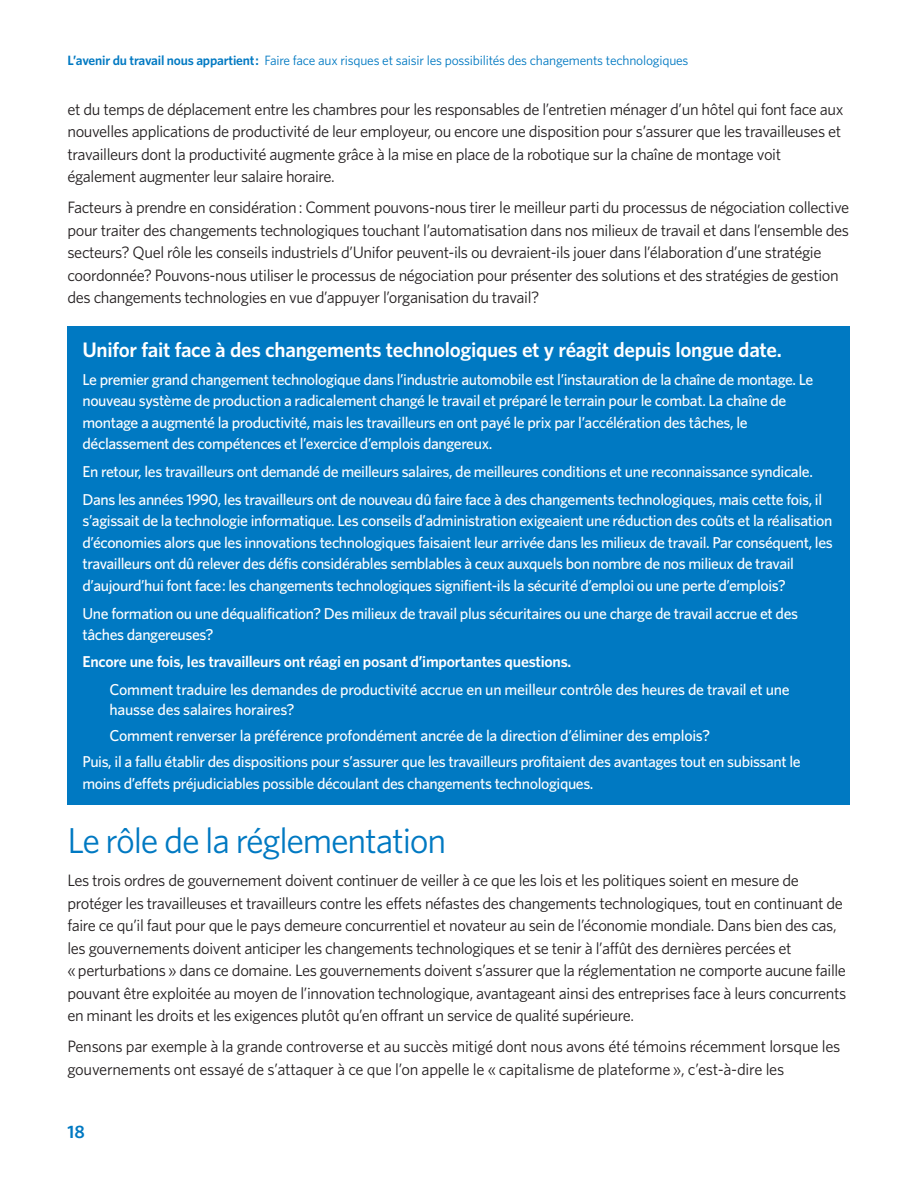
<style>
.page{position:relative;width:918px;height:1188px;background:#fff}
.page>*{position:absolute;margin:0;border:0;box-sizing:border-box;transform-origin:0 0}
.t1{font:36px "Whitney";letter-spacing:-.035em;color:#0079c2}
.t2{font:600 21px "Whitney";letter-spacing:-.015em;color:#fff}
.t3{font:600 18px "Whitney";color:#0079c2}
.t4{font:16.5px/22.5px "Whitney";letter-spacing:-.025em;color:#231f20}
.t5{font:500 15.75px/21.5px "Whitney";letter-spacing:-.025em;color:#fff}
.t6{font:600 15.75px "Whitney";letter-spacing:-.015em;color:#fff}
.t7{font:13.5px "Whitney";letter-spacing:-.015em;color:#0079c2}
.s1{font-weight:600}
</style>
<div class="page">
<div style="left:68px;top:326px;width:782px;height:479px;background:#0079c2"></div>
<p class="t7" style="left:68px;top:55px;width:623px"><span class="s1">L’avenir du travail nous appartient :</span> Faire face aux risques et saisir les possibilités des changements technologiques</p>
<p class="t4" style="left:68px;top:99px;width:778px">et du temps de déplacement entre les chambres pour les responsables de l’entretien ménager d’un hôtel qui font face aux nouvelles applications de productivité de leur employeur, ou encore une disposition pour s’assurer que les travailleuses et travailleurs dont la productivité augmente grâce à la mise en place de la robotique sur la chaîne de montage voit également augmenter leur salaire horaire.</p>
<p class="t4" style="left:68px;top:198px;width:783px">Facteurs à prendre en considération : Comment pouvons-nous tirer le meilleur parti du processus de négociation collective pour traiter des changements technologiques touchant l’automatisation dans nos milieux de travail et dans l’ensemble des secteurs? Quel rôle les conseils industriels d’Unifor peuvent-ils ou devraient-ils jouer dans l’élaboration d’une stratégie coordonnée? Pouvons-nous utiliser le processus de négociation pour présenter des solutions et des stratégies de gestion des changements technologies en vue d’appuyer l’organisation du travail?</p>
<p class="t2" style="left:83px;top:342px;width:701px">Unifor fait face à des changements technologiques et y réagit depuis longue date.</p>
<p class="t5" style="left:83px;top:370px;width:732px">Le premier grand changement technologique dans l’industrie automobile est l’instauration de la chaîne de montage. Le nouveau système de production a radicalement changé le travail et préparé le terrain pour le combat. La chaîne de montage a augmenté la productivité, mais les travailleurs en ont payé le prix par l’accélération des tâches, le déclassement des compétences et l’exercice d’emplois dangereux.</p>
<p class="t5" style="left:83px;top:459px;width:741px;line-height:27.9px">En retour, les travailleurs ont demandé de meilleurs salaires, de meilleures conditions et une reconnaissance syndicale.<br>Dans les années 1990, les travailleurs ont de nouveau dû faire face à des changements technologiques, mais cette fois, il</p>
<p class="t5" style="left:83px;top:512px;width:752px">s’agissait de la technologie informatique. Les conseils d’administration exigeaient une réduction des coûts et la réalisation d’économies alors que les innovations technologiques faisaient leur arrivée dans les milieux de travail. Par conséquent, les travailleurs ont dû relever des défis considérables semblables à ceux auxquels bon nombre de nos milieux de travail d’aujourd’hui font face : les changements technologiques signifient-ils la sécurité d’emploi ou une perte d’emplois?</p>
<p class="t5" style="left:83px;top:604px;width:717px">Une formation ou une déqualification? Des milieux de travail plus sécuritaires ou une charge de travail accrue et des tâches dangereuses?</p>
<p class="t6" style="left:83px;top:656px;width:490px">Encore une fois, les travailleurs ont réagi en posant d’importantes questions.</p>
<p class="t5" style="left:109px;top:681px;width:682px;line-height:20px">Comment traduire les demandes de productivité accrue en un meilleur contrôle des heures de travail et une hausse des salaires horaires?</p>
<p class="t5" style="left:83px;top:723px;width:720px;line-height:26.8px;text-indent:27px">Comment renverser la préférence profondément ancrée de la direction d’éliminer des emplois?<br>Puis, il a fallu établir des dispositions pour s’assurer que les travailleurs profitaient des avantages tout en subissant le</p>
<p class="t5" style="left:83px;top:774px;width:513px">moins d’effets préjudiciables possible découlant des changements technologiques.</p>
<h1 class="t1" style="left:68px;top:828px;width:380px">Le rôle de la réglementation</h1>
<p class="t4" style="left:67px;top:871px;width:780px">Les trois ordres de gouvernement doivent continuer de veiller à ce que les lois et les politiques soient en mesure de protéger les travailleuses et travailleurs contre les effets néfastes des changements technologiques, tout en continuant de faire ce qu’il faut pour que le pays demeure concurrentiel et novateur au sein de l’économie mondiale. Dans bien des cas, les gouvernements doivent anticiper les changements technologiques et se tenir à l’affût des dernières percées et<br>« perturbations » dans ce domaine. Les gouvernements doivent s’assurer que la réglementation ne comporte aucune faille pouvant être exploitée au moyen de l’innovation technologique, avantageant ainsi des entreprises face à leurs concurrents en minant les droits et les exigences plutôt qu’en offrant un service de qualité supérieure.</p>
<p class="t4" style="left:67px;top:1037px;width:775px">Pensons par exemple à la grande controverse et au succès mitigé dont nous avons été témoins récemment lorsque les gouvernements ont essayé de s’attaquer à ce que l’on appelle le « capitalisme de plateforme », c’est-à-dire les</p>
<p class="t3" style="left:67px;top:1126px;width:19px">18</p>
</div>
